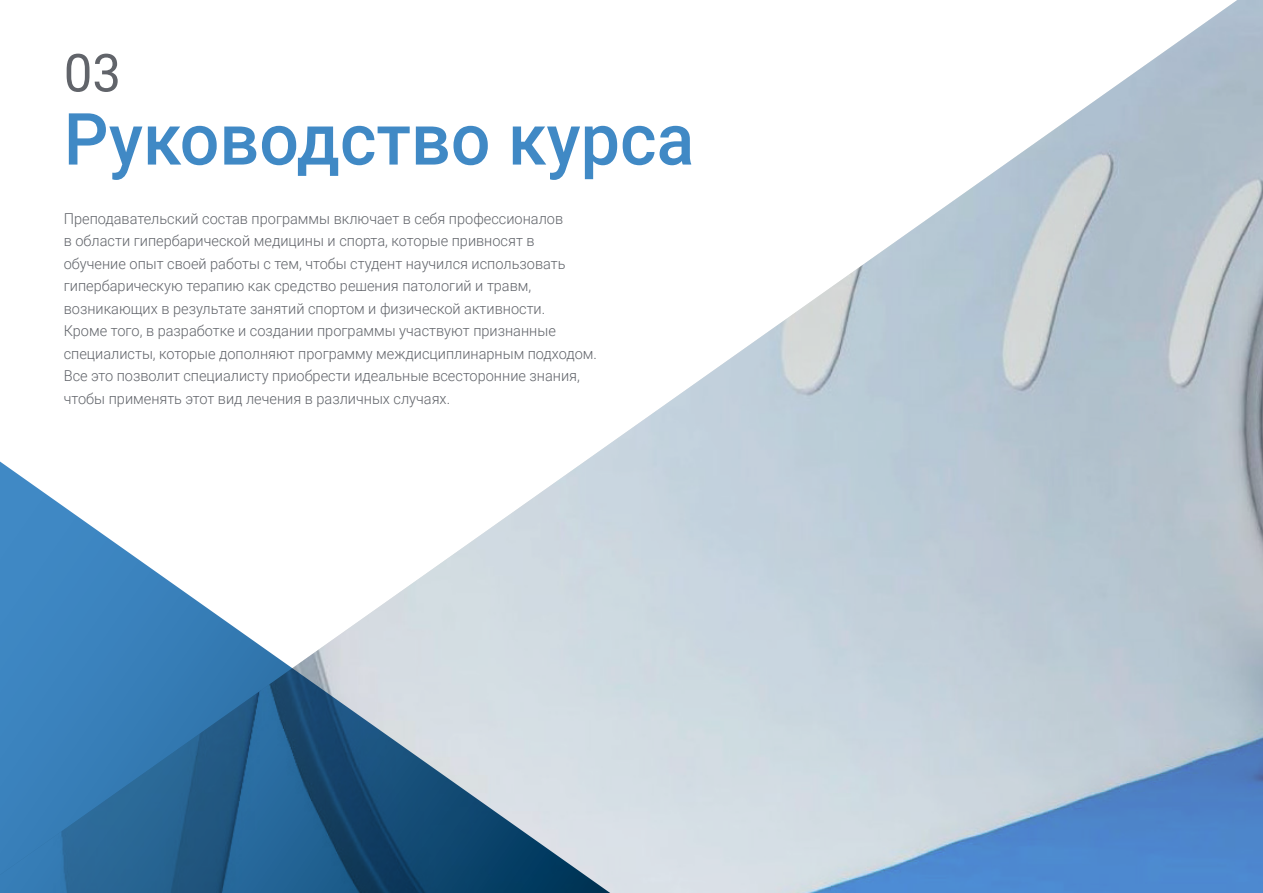
<style>
.page{position:relative;width:1263px;height:893px;background:#fff}
.page>*{position:absolute;margin:0;border:0;box-sizing:border-box;transform-origin:0 0}
.t1{font:500 72px "Roboto";color:#4089c5}
.t2{font:52.5px "Roboto";color:#61646a}
.t3{font:300 15px/22.5px "Roboto";color:#61646a}
</style>
<div class="page">
<img style="left:607px;top:0;width:656px;height:893px">
<svg style="left:0;top:446px;width:640px;height:447px"></svg>
<h2 class="t2" style="left:64px;top:36px;width:59px">03</h2>
<h1 class="t1" style="left:64px;top:89px;width:632px">Руководство курса</h1>
<p class="t3" style="left:64px;top:207px;width:535px">Преподавательский состав программы включает в себя профессионалов<br>в области гипербарической медицины и спорта, которые привносят в обучение опыт своей работы с тем, чтобы студент научился использовать гипербарическую терапию как средство решения патологий и травм, возникающих в результате занятий спортом и физической активности.<br>Кроме того, в разработке и создании программы участвуют признанные специалисты, которые дополняют программу междисциплинарным подходом.<br>Все это позволит специалисту приобрести идеальные всесторонние знания, чтобы применять этот вид лечения в различных случаях.</p>
</div>
